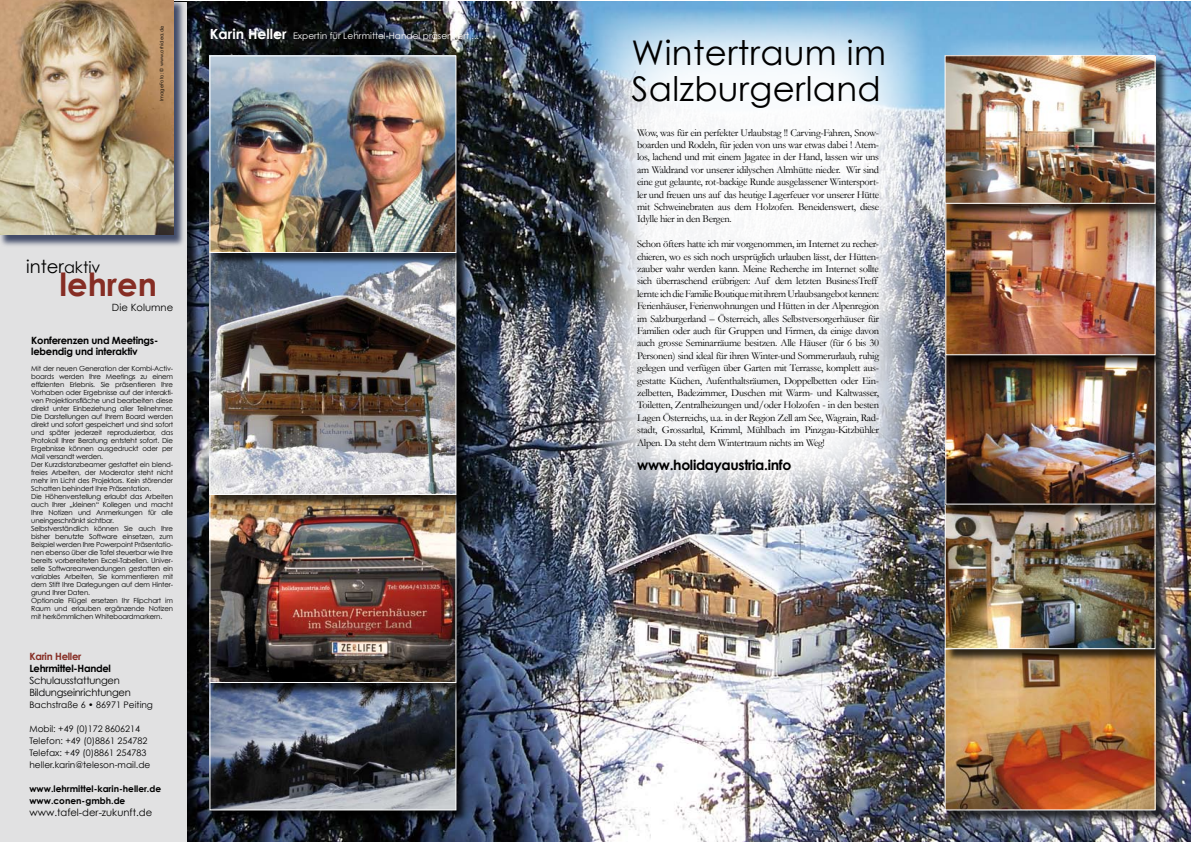
<style>
.page{position:relative;width:1191px;height:842px;background:#fff}
.page>*{position:absolute;margin:0;border:0;box-sizing:border-box;transform-origin:0 0}
.t1{font:34px/36px "Century Gothic";letter-spacing:.01em;color:#000}
.t2{font:700 32px "Century Gothic";color:#862d24}
.t3{font:18px "Century Gothic";color:#000}
.t4{font:700 14px "Century Gothic";letter-spacing:-.025em;color:#000}
.t5{font:10.5px/12.4px "Garamond";letter-spacing:-.03em;color:#000;text-align:justify}
.t6{font:700 10px/11px "Century Gothic";letter-spacing:-.025em;color:#000}
.t7{font:10px/12px "Century Gothic";letter-spacing:-.025em;color:#000}
.t8{font:10px "Century Gothic";color:#000}
.t9{font:700 10px "Century Gothic";letter-spacing:-.025em;color:#862d24}
.t10{font:9px/12px "Century Gothic";color:#000}
.t11{font:9px "Century Gothic";color:#fff}
.t12{font:700 9px/12px "Century Gothic";color:#000}
.t13{font:7px/8px "Century Gothic";letter-spacing:-.025em;color:#000}
.t14{font:5px "Century Gothic";color:#000}
.s1{font-weight:700;font-size:14px}
.s2{font-size:16px}
</style>
<div class="page">
<img style="left:187px;top:1px;width:1004px;height:841px">
<div style="left:0;top:2px;width:201px;height:840px;background:#000;opacity:.75"></div>
<div style="left:0;top:2px;width:187px;height:840px;background:#e1e1e2"></div>
<div style="left:0;top:0;width:187px;height:247px;background:#0b183f;opacity:.75"></div>
<img style="left:0;top:0;width:173px;height:235px">
<div style="left:211px;top:677px;width:259px;height:147px;background:#000;opacity:.75"></div>
<img style="left:212px;top:696px;width:242px;height:112px">
<div style="left:210px;top:676px;width:246px;height:134px;border:1px solid #fff"></div>
<div style="left:211px;top:495px;width:259px;height:201px;background:#000;opacity:.75"></div>
<img style="left:212px;top:508px;width:242px;height:173px">
<div style="left:210px;top:494px;width:246px;height:189px;border:1px solid #fff"></div>
<svg style="left:592px;top:9px;width:334px;height:502px;fill:#f2f4f6"></svg>
<img style="left:945px;top:39px;width:236px;height:796px">
<div style="left:946px;top:650px;width:223px;height:174px;background:#000;opacity:.75"></div>
<img style="left:947px;top:662px;width:206px;height:146px">
<div style="left:946px;top:501px;width:222px;height:161px;background:#000;opacity:.75"></div>
<div style="left:945px;top:500px;width:210px;height:149px;border:1px solid #fff"></div>
<div style="left:946px;top:354px;width:222px;height:164px;background:#000;opacity:.75"></div>
<img style="left:947px;top:368px;width:206px;height:134px">
<div style="left:946px;top:201px;width:222px;height:167px;background:#000;opacity:.75"></div>
<img style="left:947px;top:216px;width:206px;height:137px">
<div style="left:945px;top:200px;width:210px;height:155px;border:1px solid #fff"></div>
<div style="left:946px;top:56px;width:223px;height:160px;background:#000;opacity:.75"></div>
<img style="left:947px;top:57px;width:206px;height:145px">
<div style="left:945px;top:55px;width:210px;height:149px;border:1px solid #fff"></div>
<div style="left:211px;top:250px;width:259px;height:258px;background:#000;opacity:.75"></div>
<div style="left:210px;top:249px;width:246px;height:246px;border:1px solid #fff"></div>
<div style="left:211px;top:57px;width:259px;height:208px;background:#000;opacity:.75"></div>
<img style="left:212px;top:58px;width:242px;height:193px">
<div style="left:210px;top:56px;width:246px;height:197px;border:1px solid #fff"></div>
<p class="t14" style="left:159px;top:101px;width:77px;rotate:-90deg">ImageFoto: © www.orhidea.de</p>
<p class="t11" style="left:210px;top:30px;width:271px"><span class="s1">Karin Heller</span> Expertin für Lehrmittel-Handel präsentiert ...</p>
<h3 class="t3" style="left:26px;top:255px;width:76px">inter<span class="s2">aktiv</span></h3>
<h2 class="t2" style="left:60px;top:265px;width:99px">lehren</h2>
<p class="t8" style="left:112px;top:301px;width:63px">Die Kolumne</p>
<p class="t6" style="left:31px;top:334px;width:129px">Konferenzen und Meetings&shy;lebendig und interaktiv</p>
<p class="t13" style="left:31px;top:364px;width:143px">Mit der neuen Generation der Kombi-Activ&shy;boards werden Ihre Meetings zu einem effizienten Erlebnis. Sie präsentieren Ihre Vorhaben oder Ergebnisse auf der interakti&shy;ven Projektionsfläche und bearbeiten diese direkt unter Einbeziehung aller Teilnehmer.<br>Die Darstellungen auf Ihrem Board werden direkt und sofort gespeichert und sind sofort und später jederzeit reproduzierbar, das Protokoll Ihrer Beratung entsteht sofort. Die Ergebnisse können ausgedruckt oder per Mail versandt werden.<br>Der Kurzdistanzbeamer gestattet ein blend&shy;freies Arbeiten, der Moderator steht nicht mehr im Licht des Projektors. Kein störender Schatten behindert Ihre Präsentation.<br>Die Höhenverstellung erlaubt das Arbeiten auch Ihrer „kleinen“ Kollegen und macht Ihre Notizen und Anmerkungen für alle uneingeschränkt sichtbar.<br>Selbstverständlich können Sie auch Ihre bisher benutzte Software einsetzen, zum Beispiel werden Ihre Powerpoint Präsentatio&shy;nen ebenso über die Tafel steuerbar wie Ihre bereits vorbereiteten Excel-Tabellen. Univer&shy;selle Softwareanwendungen gestatten ein variables Arbeiten, Sie kommentieren mit dem Stift Ihre Darlegungen auf dem Hinter&shy;grund Ihrer Daten.<br>Optionale Flügel ersetzen Ihr Flipchart im Raum und erlauben ergänzende Notizen mit herkömmlichen Whiteboardmarkern.</p>
<p class="t9" style="left:29px;top:650px;width:54px">Karin Heller</p>
<p class="t6" style="left:29px;top:663px;width:83px">Lehrmittel-Handel</p>
<p class="t7" style="left:29px;top:674px;width:103px">Schulausstattungen<br>Bildungseinrichtungen</p>
<p class="t10" style="left:29px;top:699px;width:125px">Bachstraße 6 • 86971 Peiting</p>
<p class="t10" style="left:29px;top:723px;width:122px">Mobil: +49 (0)172 8606214<br>Telefon: +49 (0)8861 254782<br>Telefax: +49 (0)8861 254783 heller.karin@teleson-mail.de</p>
<p class="t12" style="left:29px;top:783px;width:133px">www.lehrmittel-karin-heller.de www.conen-gmbh.de</p>
<p class="t8" style="left:29px;top:806px;width:124px">www.tafel-der-zukunft.de</p>
<h1 class="t1" style="left:631px;top:35px;width:256px">Wintertraum im<br>Salzburgerland</h1>
<p class="t5" style="left:637px;top:126px;width:243px">Wow, was für ein perfekter Urlaubstag !! Carving-Fahren, Snow&shy;boarden und Rodeln, für jeden von uns war etwas dabei ! Atem&shy;los, lachend und mit einem Jagatee in der Hand, lassen wir uns am Waldrand vor unserer idilyschen Almhütte nieder. Wir sind eine gut gelaunte, rot-backige Runde ausgelassener Wintersport&shy;ler und freuen uns auf das heutige Lagerfeuer vor unserer Hütte mit Schweinebraten aus dem Holzofen. Beneidenswert, diese Idylle hier in den Bergen.</p>
<p class="t5" style="left:637px;top:238px;width:243px;text-align:left">Schon öfters hatte ich mir vorgenommen, im Internet zu recher&shy;chieren, wo es sich noch ursprüglich urlauben lässt, der Hütten&shy;zauber wahr werden kann. Meine Recherche im Internet sollte sich überraschend erübrigen: Auf dem letzten BusinessTreff lernte ich die Familie Boutique mit ihrem Urlaubsangebot kennen:<br>Ferienhäuser, Ferienwohnungen und Hütten in der Alpenregion im Salzburgerland – Österreich, alles Selbstversorgerhäuser für Familien oder auch für Gruppen und Firmen, da einige davon auch grosse Seminarräume besitzen. Alle Häuser (für 6 bis 30<br>Personen) sind ideal für ihren Winter-und Sommerurlaub, ruhig gelegen und verfügen über Garten mit Terrasse, komplett aus&shy;gestatte Küchen, Aufenthaltsräumen, Doppelbetten oder Ein&shy;zelbetten, Badezimmer, Duschen mit Warm- und Kaltwasser, Toiletten, Zentralheizungen und/oder Holzofen - in den besten Lagen Österreichs, u.a. in der Region Zell am See, Wagrain, Rad&shy;stadt, Grossarltal, Krimml, Mühlbach im Pinzgau-Kitzbühler Alpen. Da steht dem Wintertraum nichts im Weg!</p>
<h3 class="t4" style="left:637px;top:456px;width:156px">www.holidayaustria.info</h3>
</div>
